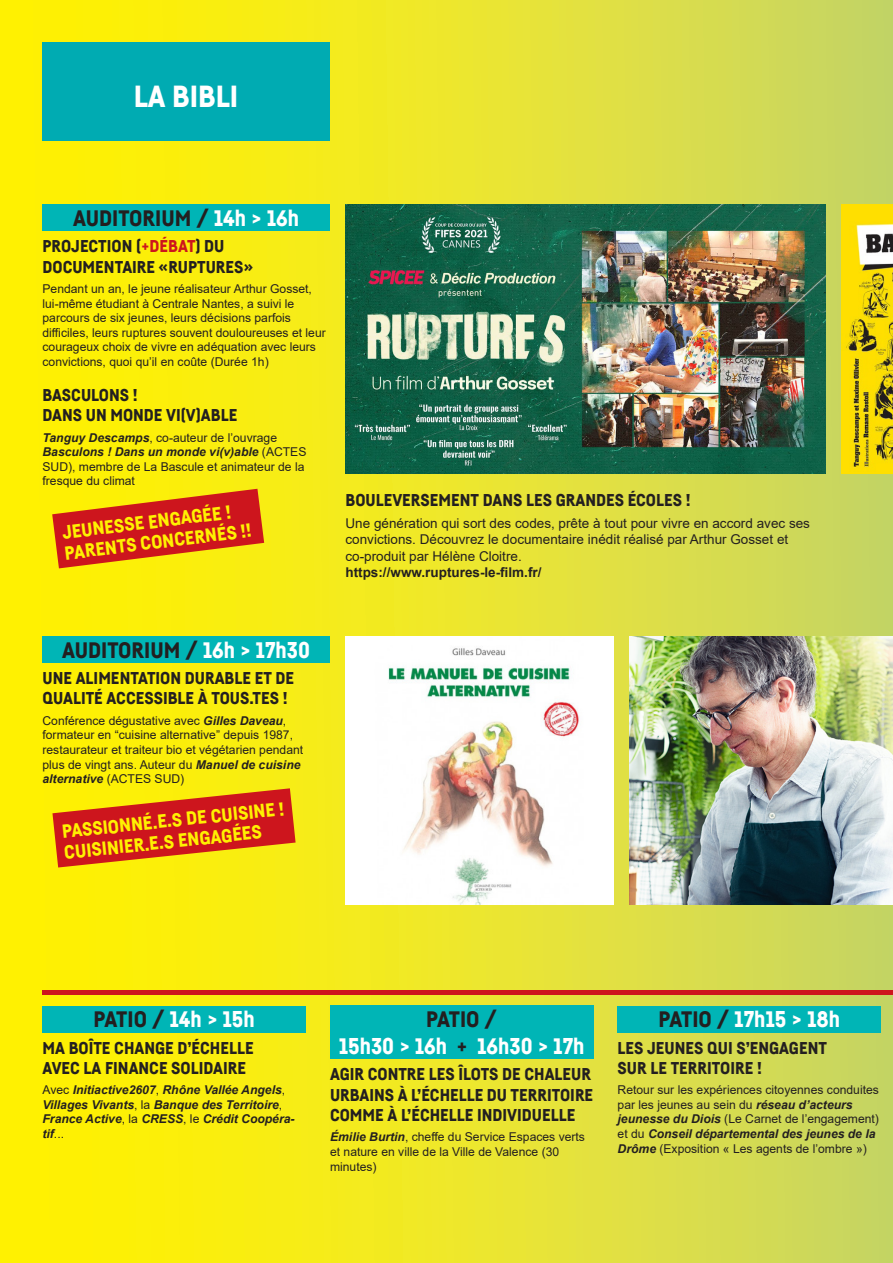
<style>
.page{position:relative;width:893px;height:1263px;background:#fff}
.page>*{position:absolute;margin:0;border:0;box-sizing:border-box;transform-origin:0 0}
.GROS_TITRES_LIEUX{font:900 30.3px "Fabrikat W00";color:#fff}
.HORAIRES_BIBLI{font:900 22.35px/26.7px "Fabrikat W00";color:#fff;text-align:center}
.HORAIRES_BIBLI-2{font:900 22.35px "Fabrikat W00";color:#231f20}
.t1{font:900 18.9px/20.9px "Fabrikat W00";color:#fff101}
.TITRE_CONF{font:900 16.95px/20.4px "Fabrikat W00";color:#231f20}
.TEXTE{font:13.5px/16.2px "Arial";color:#231f20}
.TEXTE-2{font:12.15px/14.5px "Arial";color:#231f20}
.TEXTE-3{font:italic 700 12.15px/14.5px "Arial";color:#231f20}
.s1{color:#fff}
.s2{color:#cd151d}
.s3{font-weight:700;font-style:italic}
.s4{font-weight:700}
.s5{color:#231f20}
.s6{font-weight:400;font-style:normal}
</style>
<div class="page">
<div style="left:0;top:0;width:893px;height:1263px;background:linear-gradient(to right,#fff400,#cbd564)"></div>
<div style="left:43px;top:43px;width:287px;height:98px;background:#00abb2"></div>
<img style="left:345px;top:636px;width:268px;height:268px">
<img style="left:629px;top:636px;width:264px;height:268px">
<div style="left:43px;top:1006px;width:263px;height:26px;background:#00b5b6"></div>
<div style="left:330px;top:1006px;width:263px;height:53px;background:#00b5b6"></div>
<div style="left:618px;top:1006px;width:263px;height:26px;background:#00b5b6"></div>
<hr style="left:43px;top:991px;width:850px;height:4px;background:#cd151d">
<div style="left:43px;top:204px;width:287px;height:27px;background:#00b5b6"></div>
<div style="left:43px;top:636px;width:287px;height:27px;background:#00b5b6"></div>
<img style="left:345px;top:204px;width:480px;height:270px">
<img style="left:841px;top:204px;width:52px;height:270px">
<svg style="left:52px;top:788px;width:244px;height:79px;background:#db5b16"></svg>
<svg style="left:52px;top:489px;width:212px;height:79px;background:#dc5c16"></svg>
<p class="GROS_TITRES_LIEUX" style="left:134px;top:77px;width:106px">LA BIBLI</p>
<p class="HORAIRES_BIBLI-2" style="left:73px;top:204px;width:228px">AUDITORIUM / <span class="s1">14h &gt; 16h</span></p>
<p class="TITRE_CONF" style="left:43px;top:236px;width:212px">PROJECTION (<span class="s2">+DÉBAT</span>) DU<br>DOCUMENTAIRE «RUPTURES»</p>
<p class="TEXTE-2" style="left:43px;top:281px;width:285px">Pendant un an, le jeune réalisateur Arthur Gosset, lui-même étudiant à Centrale Nantes, a suivi le parcours de six jeunes, leurs décisions parfois difficiles, leurs ruptures souvent douloureuses et leur courageux choix de vivre en adéquation avec leurs convictions, quoi qu’il en coûte (Durée 1h)</p>
<p class="TITRE_CONF" style="left:43px;top:384px;width:196px">BASCULONS !<br>DANS UN MONDE VI(V)ABLE</p>
<p class="TEXTE-2" style="left:43px;top:430px;width:265px"><span class="s3">Tanguy Descamps</span>, co-auteur de l’ouvrage <span class="s3">Basculons ! Dans un monde vi(v)able</span> (ACTES SUD), membre de La Bascule et animateur de la fresque du climat</p>
<p class="t1" style="left:61px;top:522px;width:190px;rotate:-7deg">JEUNESSE ENGAGÉE !<br>PARENTS CONCERNÉS !!</p>
<p class="TITRE_CONF" style="left:345px;top:490px;width:347px">BOULEVERSEMENT DANS LES GRANDES ÉCOLES !</p>
<p class="TEXTE" style="left:345px;top:515px;width:466px">Une génération qui sort des codes, prête à tout pour vivre en accord avec ses convictions. Découvrez le documentaire inédit réalisé par Arthur Gosset et co-produit par Hélène Cloitre.<br><span class="s4">https://www.ruptures-le-film.fr/</span></p>
<p class="HORAIRES_BIBLI-2" style="left:62px;top:636px;width:250px">AUDITORIUM / <span class="s1">16h &gt; 17h30</span></p>
<p class="TITRE_CONF" style="left:43px;top:667px;width:253px">UNE ALIMENTATION DURABLE ET DE<br>QUALITÉ ACCESSIBLE À TOUS.TES !</p>
<p class="TEXTE-2" style="left:43px;top:713px;width:262px">Conférence dégustative avec <span class="s3">Gilles Daveau</span>, formateur en “cuisine alternative” depuis 1987, restaurateur et traiteur bio et végétarien pendant plus de vingt ans. Auteur du <span class="s3">Manuel de cuisine alternative</span> (ACTES SUD)</p>
<p class="t1" style="left:61px;top:821px;width:225px;rotate:-6deg">PASSIONNÉ.E.S DE CUISINE !<br>CUISINIER.E.S ENGAGÉES</p>
<p class="HORAIRES_BIBLI" style="left:94px;top:1006px;width:163px"><span class="s5">PATIO /</span> 14h &gt; 15h</p>
<p class="TITRE_CONF" style="left:43px;top:1037px;width:213px">MA BOÎTE CHANGE D’ÉCHELLE<br>AVEC LA FINANCE SOLIDAIRE</p>
<p class="TEXTE-3" style="left:43px;top:1083px;width:254px"><span class="s6">Avec</span> Initiactive2607<span class="s6">,</span> Rhône Vallée Angels<span class="s6">, </span>Villages Vivants<span class="s6">, la</span> Banque des Territoire<span class="s6">, </span>France Active<span class="s6">, la</span> CRESS<span class="s6">, le</span> Crédit Coopéra&shy;tif<span class="s6">...</span></p>
<p class="HORAIRES_BIBLI" style="left:339px;top:1006px;width:247px"><span class="s5">PATIO /<br></span>15h30 &gt; 16h <span class="s5">+</span> 16h30 &gt; 17h</p>
<p class="TITRE_CONF" style="left:330px;top:1064px;width:265px">AGIR CONTRE LES ÎLOTS DE CHALEUR<br>URBAINS À L’ÉCHELLE DU TERRITOIRE<br>COMME À L’ÉCHELLE INDIVIDUELLE</p>
<p class="TEXTE-2" style="left:330px;top:1130px;width:256px"><span class="s3">Émilie Burtin</span>, cheffe du Service Espaces verts et nature en ville de la Ville de Valence (30 minutes)</p>
<p class="HORAIRES_BIBLI" style="left:658px;top:1006px;width:183px"><span class="s5">PATIO /</span> 17h15 &gt; 18h</p>
<p class="TITRE_CONF" style="left:618px;top:1037px;width:211px">LES JEUNES QUI S’ENGAGENT<br>SUR LE TERRITOIRE !</p>
<p class="TEXTE-2" style="left:618px;top:1083px;width:263px">Retour sur les expériences citoyennes conduites par les jeunes au sein du <span class="s3">réseau d’acteurs jeunesse du Diois</span> (Le Carnet de l’engagement) et du <span class="s3">Conseil départemental des jeunes de la Drôme</span> (Exposition « Les agents de l’ombre »)</p>
</div>
